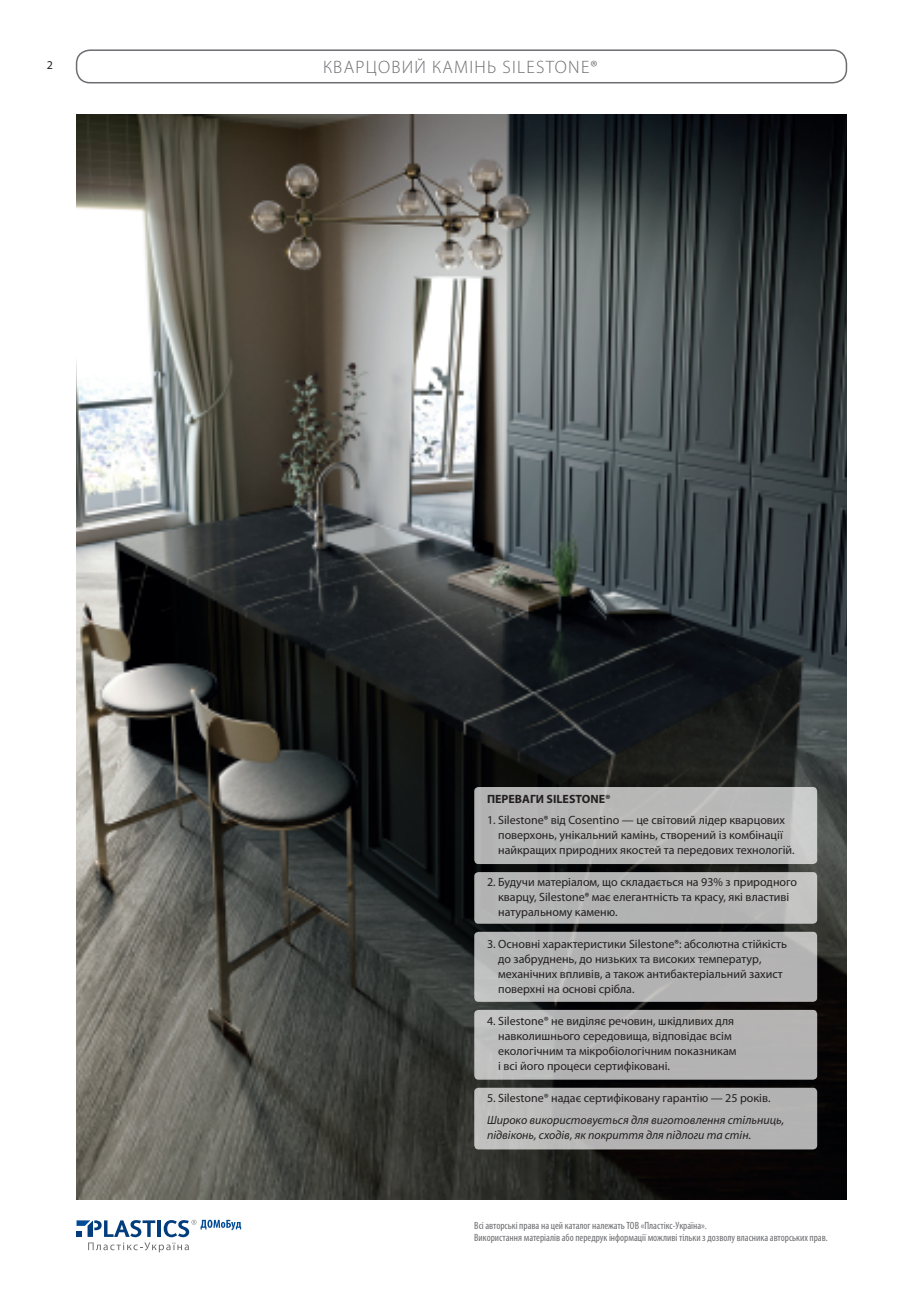
<style>
.page{position:relative;width:906px;height:1289px;background:#fff}
.page>*{position:absolute;margin:0;border:0;box-sizing:border-box;transform-origin:0 0}
.t1{font:300 18px "Myriad Pro";letter-spacing:.07em;color:#6c6d70}
.t2{font:12px/15px "Myriad Pro";color:#231f20}
.t3{font:italic 12px/15px "Myriad Pro";color:#231f20}
.t4{font:700 12px "Myriad Pro";color:#231f20}
.t5{font:condensed 10.5px/12.6px "Myriad Pro";color:#6c6d70}
.s1{font-weight:700;font-stretch:condensed}
</style>
<div class="page">
<svg style="left:77px;top:1219px;width:164px;height:33px"></svg>
<div style="left:76px;top:49px;width:771px;height:34px;border:2px solid #6c6d70;border-radius:14px"></div>
<img style="left:77px;top:115px;width:769px;height:1084px">
<svg style="left:474px;top:787px;width:343px;height:77px;fill:#b7b7b6"></svg>
<div style="left:474px;top:872px;width:343px;height:51px;background:linear-gradient(to right,#b0b1b2,#bbbbba);border-radius:4px"></div>
<div style="left:474px;top:931px;width:343px;height:70px;background:linear-gradient(to right,#b6b7b7,#b2b2b2);border-radius:4px"></div>
<div style="left:474px;top:1009px;width:343px;height:70px;background:linear-gradient(to right,#bbbdbd,#b1afaf);border-radius:4px"></div>
<div style="left:474px;top:1087px;width:343px;height:62px;background:linear-gradient(to right,#bcbdbb,#afaeb0);border-radius:4px"></div>
<p class="t2" style="left:47px;top:57px;width:8px">2</p>
<h1 class="t1" style="left:323px;top:57px;width:276px">КВАРЦОВИЙ КАМІНЬ SILESTONE®</h1>
<p class="t4" style="left:487px;top:791px;width:125px">ПЕРЕВАГИ SILESTONE®</p>
<p class="t2" style="left:498px;top:813px;width:298px;text-indent:-11px">1. Silestone<span class="s1">®</span> від Cosentino — це світовий лідер кварцових поверхонь, унікальний камінь, створений із комбінації найкращих природних якостей та передових технологій.</p>
<p class="t2" style="left:498px;top:875px;width:300px;text-indent:-11px">2. Будучи матеріалом, що складається на 93% з природного кварцу, Silestone<span class="s1">®</span> має елегантність та красу, які властиві натуральному каменю.</p>
<p class="t2" style="left:498px;top:937px;width:290px;text-indent:-11px">3. Основні характеристики Silestone<span class="s1">®</span>: абсолютна стійкість до забруднень, до низьких та високих температур, механічних впливів, а також антибактеріальний захист поверхні на основі срібла.</p>
<p class="t2" style="left:498px;top:1014px;width:240px;text-indent:-11px">4. Silestone® не виділяє речовин, шкідливих для навколишнього середовища, відповідає всім екологічним та мікробіологічним показникам і всі його процеси сертифіковані.</p>
<p class="t2" style="left:487px;top:1091px;width:285px">5. Silestone® надає сертифіковану гарантію — 25 років.</p>
<p class="t3" style="left:487px;top:1111px;width:299px">Широко використовується для виготовлення стільниць, підвіконь, сходів, як покриття для підлоги та стін.</p>
<p class="t5" style="left:474px;top:1219px;width:355px">Всі авторські права на цей каталог належать ТОВ «Пластікс-Україна».<br>Використання матеріалів або передрук інформації можливі тільки з дозволу власника авторських прав.</p>
</div>
